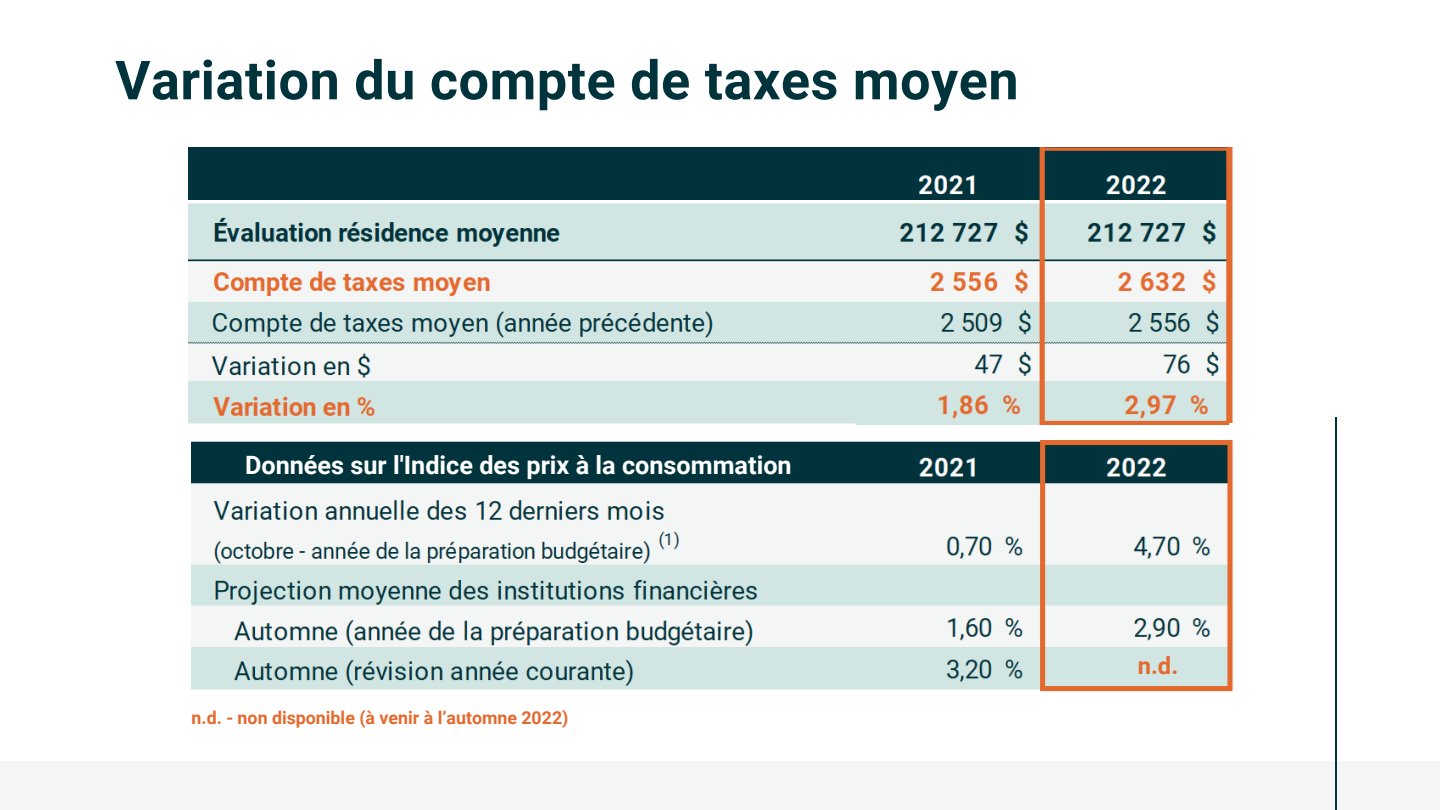
<style>
.page{position:relative;width:1440px;height:810px;background:#fff}
.page>*{position:absolute;margin:0;border:0;box-sizing:border-box;transform-origin:0 0}
.t1{font:700 53.9px "Roboto";letter-spacing:.01em;color:#00333b}
.t2{font:700 25.3px "Roboto";color:#fff}
.t3{font:700 23.8px "Roboto";color:#e4692e}
.t4{font:700 17.8px "Roboto";color:#e4692e}
</style>
<div class="page">
<div style="left:0;top:761px;width:1440px;height:49px;background:#f4f5f5"></div>
<hr style="left:1335px;top:417px;width:2px;height:393px;background:#00333b">
<img style="left:188px;top:147px;width:1045px;height:277px">
<svg style="left:1040px;top:147px;width:190px;height:277px"></svg>
<img style="left:192px;top:424px;width:1041px;height:268px">
<div style="left:192px;top:448px;width:363px;height:29px;background:#00333b"></div>
<div style="left:1146px;top:652px;width:65px;height:29px;background:#d1e6e3"></div>
<h1 class="t1" style="left:115px;top:49px;width:905px">Variation du compte de taxes moyen</h1>
<h2 class="t2" style="left:245px;top:450px;width:548px">Données sur l'Indice des prix à la consommation</h2>
<p class="t4" style="left:192px;top:707px;width:378px">n.d. - non disponible (à venir à l’automne 2022)</p>
<h3 class="t3" style="left:1138px;top:652px;width:42px">n.d.</h3>
</div>
